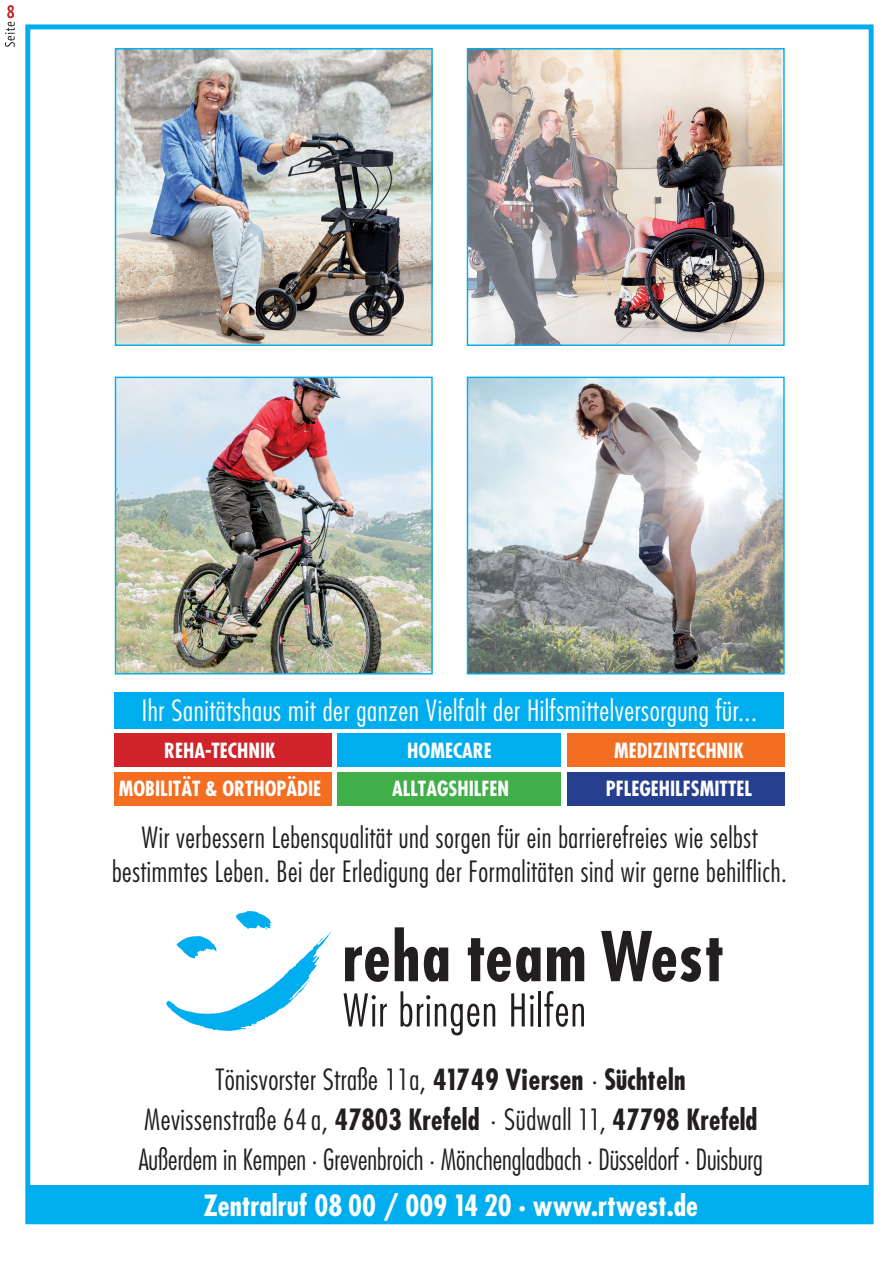
<style>
.page{position:relative;width:893px;height:1263px;background:#fff}
.page>*{position:absolute;margin:0;border:0;box-sizing:border-box;transform-origin:0 0}
.t1{font:300 condensed 28.5px/34.2px "Futura";letter-spacing:.02em;color:#231f20;text-align:center}
.t2{font:300 condensed 28.5px/39.9px "Futura";color:#231f20}
.t3{font:300 condensed 28.5px "Futura";letter-spacing:.02em;color:#fff}
.t4{font:300 condensed 28.5px "Futura LT";letter-spacing:.015em;color:#231f20}
.t5{font:700 condensed 28.5px "Futura";color:#fff}
.t6{font:700 condensed 20.25px "Futura";color:#fff}
.s1{font-family:"Futura Cond";font-weight:700;font-stretch:normal}
.s2{font-weight:700}
.s3{font-family:"Futura LT"}
</style>
<div class="page">
<svg style="left:5px;top:5px;width:10px;height:42px"></svg>
<div style="left:25px;top:24px;width:849px;height:1200px;border:5px solid #00aeef"></div>
<div style="left:27px;top:1185px;width:845px;height:36px;background:#00aeef"></div>
<svg style="left:345px;top:946px;width:44px;height:36px"></svg>
<svg style="left:395px;top:927px;width:53px;height:55px"></svg>
<svg style="left:468px;top:938px;width:73px;height:44px"></svg>
<svg style="left:547px;top:947px;width:37px;height:34px"></svg>
<svg style="left:601px;top:931px;width:121px;height:51px"></svg>
<svg style="left:343px;top:993px;width:44px;height:33px"></svg>
<svg style="left:401px;top:991px;width:94px;height:44px"></svg>
<svg style="left:511px;top:993px;width:23px;height:33px"></svg>
<hr style="left:538px;top:991px;width:3px;height:35px;background:#231f20">
<svg style="left:544px;top:991px;width:40px;height:36px"></svg>
<svg style="left:166px;top:911px;width:165px;height:120px"></svg>
<div style="left:115px;top:692px;width:669px;height:37px;background:#00aeef"></div>
<div style="left:338px;top:734px;width:223px;height:33px;background:#00aeef"></div>
<div style="left:115px;top:734px;width:217px;height:33px;background:#d1232a"></div>
<div style="left:567px;top:734px;width:217px;height:33px;background:#f36e21"></div>
<div style="left:115px;top:772px;width:217px;height:33px;background:#f36e21"></div>
<div style="left:338px;top:772px;width:223px;height:33px;background:#40ae49"></div>
<div style="left:567px;top:772px;width:217px;height:33px;background:#253f8e"></div>
<img style="left:117px;top:50px;width:314px;height:294px">
<div style="left:115px;top:48px;width:318px;height:298px;border:1px solid #00aeef"></div>
<img style="left:117px;top:379px;width:314px;height:293px">
<div style="left:115px;top:377px;width:318px;height:297px;border:1px solid #00aeef"></div>
<img style="left:469px;top:50px;width:314px;height:294px">
<div style="left:467px;top:48px;width:318px;height:298px;border:1px solid #00aeef"></div>
<img style="left:469px;top:379px;width:314px;height:293px">
<div style="left:467px;top:377px;width:318px;height:297px;border:1px solid #00aeef"></div>
<p class="t3" style="left:142px;top:692px;width:616px">Ihr Sanitätshaus mit der ganzen Vielfalt der Hilfsmittelversorgung für...</p>
<p class="t6" style="left:164px;top:738px;width:113px">REHA-TECHNIK</p>
<p class="t6" style="left:407px;top:738px;width:86px">HOMECARE</p>
<p class="t6" style="left:614px;top:738px;width:131px">MEDIZINTECHNIK</p>
<p class="t6" style="left:119px;top:775px;width:204px">MOBILITÄT &amp; ORTHOPÄDIE</p>
<p class="t6" style="left:392px;top:776px;width:119px">ALLTAGSHILFEN</p>
<p class="t6" style="left:606px;top:776px;width:148px">PFLEGEHILFSMITTEL</p>
<p class="t1" style="left:112px;top:819px;width:676px">Wir verbessern Lebensqualität und sorgen für ein barrierefreies wie selbst bestimmtes Leben. Bei der Erledigung der Formalitäten sind wir gerne behilflich.</p>
<p class="t4" style="left:215px;top:1062px;width:472px">Tönisvorster Straße 11a, <span class="s1">41749 Viersen</span> · <span class="s1">Süchteln</span></p>
<p class="t2" style="left:139px;top:1099px;width:626px">Mevissenstraße 64 a, <span class="s2">47803 Krefeld</span> · Südwall 11, <span class="s2">47798 Krefeld<br></span>Außerdem in <span class="s3">Kempen</span> · Grevenbroich · Mönchengladbach · Düsseldorf <span class="s3">· Duisburg</span></p>
<p class="t5" style="left:203px;top:1187px;width:496px">Zentralruf 08 00 / 009 14 20 · www.rtwest.de</p>
</div>
